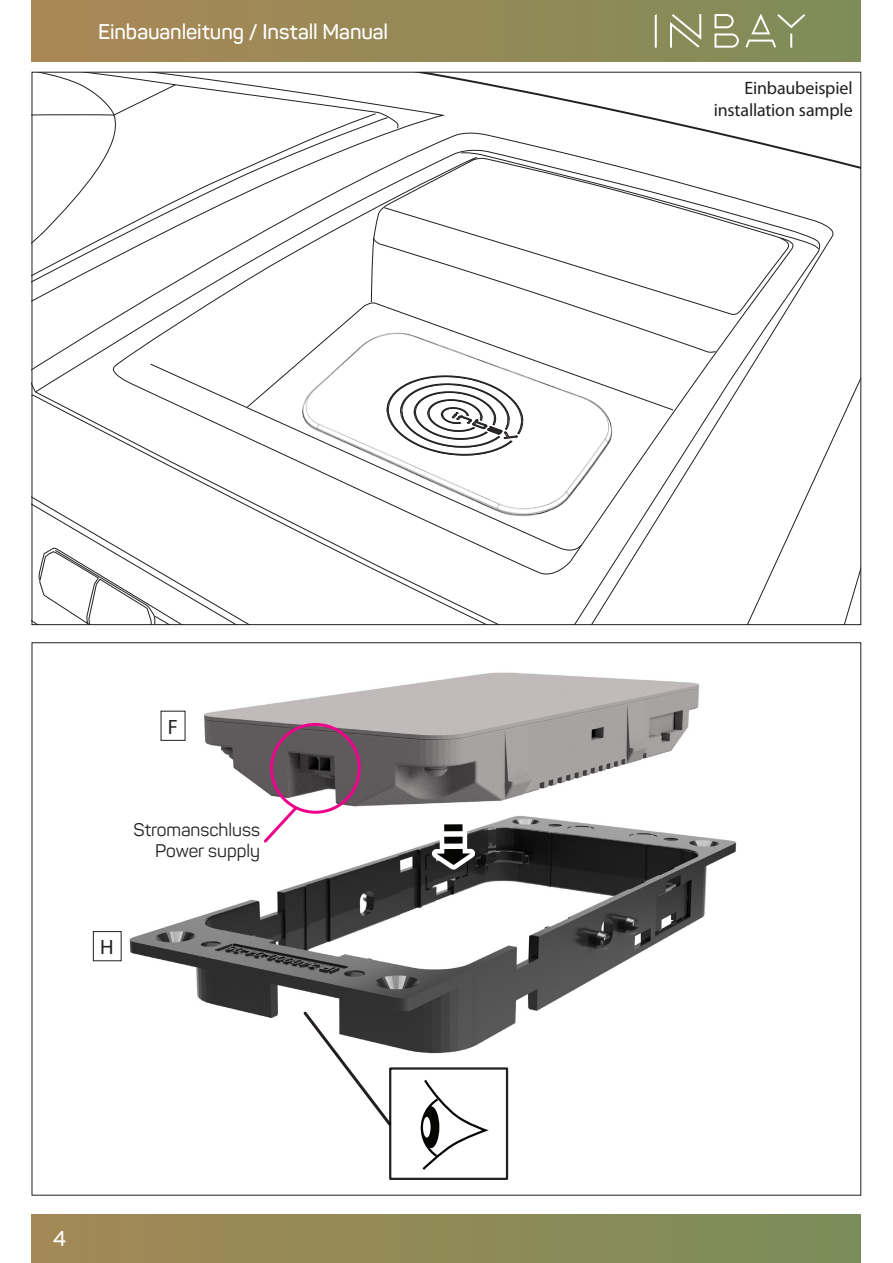
<style>
.page{position:relative;width:893px;height:1263px;background:#fff}
.page>*{position:absolute;margin:0;border:0;box-sizing:border-box;transform-origin:0 0}
.t1{font:600 21px "Panton";letter-spacing:-.005em;color:#fff}
.t2{font:20.7px "Myriad Pro";color:#231f20}
.t3{font:18px/21.6px "Myriad Pro";letter-spacing:-.01em;color:#231f20;text-align:right}
.t4{font:18px/21.6px "Panton";color:#231f20;text-align:right}
</style>
<div class="page">
<div style="left:32px;top:1215px;width:861px;height:48px;background:linear-gradient(to right,#a38856,#798d59)"></div>
<div style="left:32px;top:0;width:861px;height:62px;background:linear-gradient(to right,#ab8755,#7d8d59)"></div>
<svg style="left:655px;top:14px;width:150px;height:34px;background:#989d72"></svg>
<div style="left:861px;top:0;width:32px;height:1263px;background:#fff"></div>
<img style="left:34px;top:74px;width:825px;height:549px">
<svg style="left:369px;top:367px;width:171px;height:103px"></svg>
<img style="left:92px;top:672px;width:645px;height:418px">
<div style="left:270px;top:723px;width:91px;height:91px;border:3px solid #ed028c;border-radius:50%"></div>
<div style="left:390px;top:1068px;width:117px;height:111px;background:#fff"></div>
<div style="left:389px;top:1067px;width:119px;height:113px;border:2px solid #231f20"></div>
<svg style="left:420px;top:1079px;width:68px;height:91px"></svg>
<div style="left:422px;top:1106px;width:17px;height:42px;background:#050504;border-radius:50%"></div>
<div style="left:423px;top:1117px;width:8px;height:20px;background:#fff;border-radius:50%"></div>
<svg style="left:432px;top:820px;width:43px;height:50px"></svg>
<svg style="left:302px;top:1010px;width:90px;height:117px"></svg>
<svg style="left:262px;top:806px;width:36px;height:38px"></svg>
<div style="left:93px;top:931px;width:28px;height:30px;border:1px solid #231f20"></div>
<p class="t1" style="left:98px;top:18px;width:292px">Einbauanleitung / Install Manual</p>
<p class="t2" style="left:168px;top:714px;width:12px">F</p>
<p class="t4" style="left:134px;top:818px;width:128px">Stromanschluss<br>Power supply</p>
<p class="t2" style="left:100px;top:934px;width:15px">H</p>
<p class="t1" style="left:53px;top:1225px;width:15px">4</p>
<p class="t3" style="left:714px;top:77px;width:140px">Einbaubeispiel installation sample</p>
</div>
